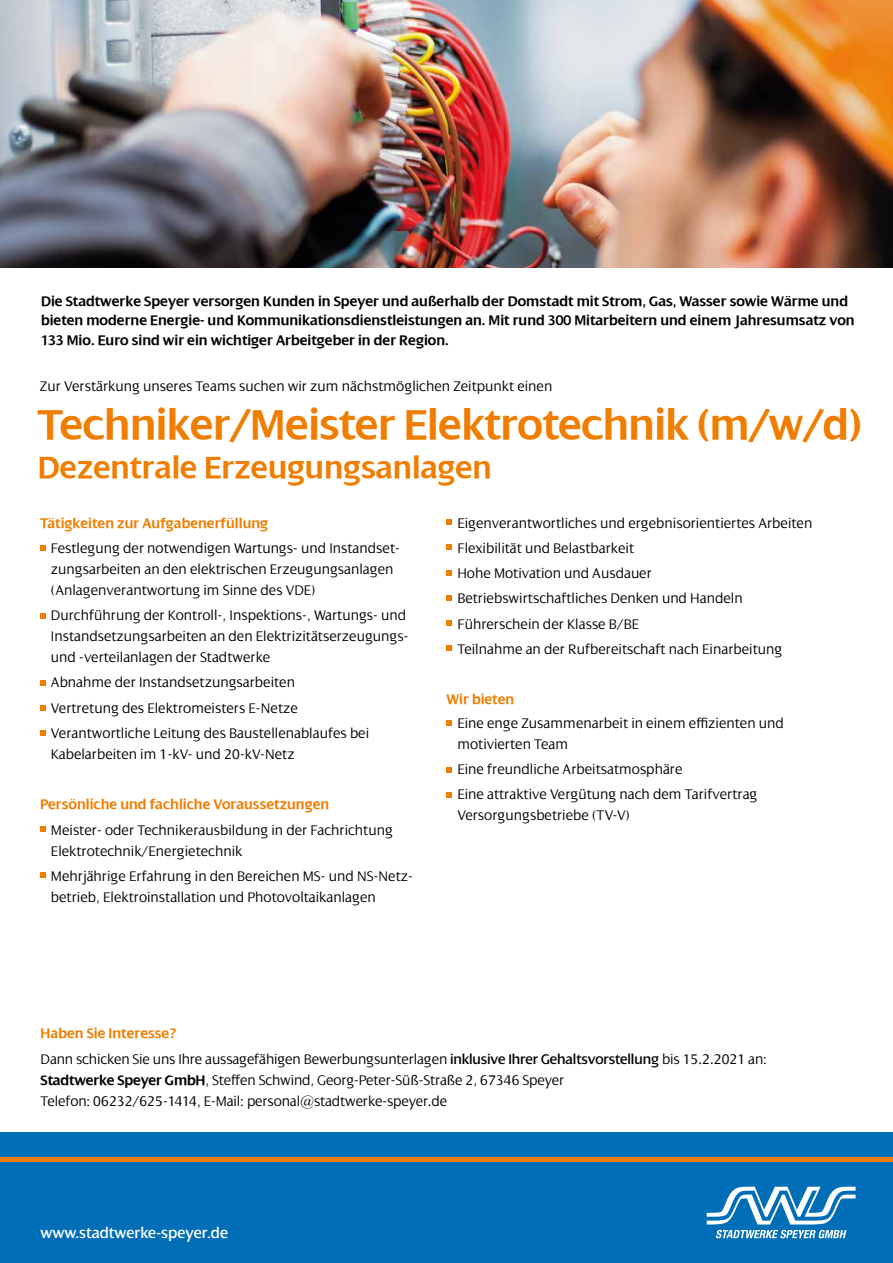
<style>
.page{position:relative;width:893px;height:1263px;background:#fff}
.page>*{position:absolute;margin:0;border:0;box-sizing:border-box;transform-origin:0 0}
.t1{font:600 45px "Dialog";letter-spacing:-.01em;color:#ef7d00}
.t2{font:600 33px "Dialog";color:#ef7d00}
.t3{font:16.2px "Dialog LT Pro";color:#fff}
.t4{font:300 15px/21px "Dialog LT Pro";color:#000}
.t5{font:600 15px/19.5px "Dialog";color:#000}
.t6{font:600 15px "Dialog";color:#ef7d00}
.s1{font-weight:400}
.s2{font-family:"Dialog";font-weight:600}
</style>
<div class="page">
<div style="left:0;top:1132px;width:893px;height:131px;background:#006eb7"></div>
<svg style="left:707px;top:1187px;width:148px;height:37px"></svg>
<svg style="left:716px;top:1230px;width:130px;height:8px"></svg>
<div style="left:0;top:1157px;width:893px;height:5px;background:#ef7d00"></div>
<svg style="left:446px;top:519px;width:6px;height:6px"></svg>
<svg style="left:446px;top:545px;width:6px;height:5px"></svg>
<svg style="left:446px;top:570px;width:6px;height:5px"></svg>
<svg style="left:446px;top:595px;width:6px;height:5px"></svg>
<svg style="left:446px;top:620px;width:6px;height:6px"></svg>
<svg style="left:446px;top:646px;width:6px;height:5px"></svg>
<svg style="left:446px;top:720px;width:6px;height:6px"></svg>
<svg style="left:446px;top:767px;width:6px;height:5px"></svg>
<svg style="left:446px;top:792px;width:6px;height:5px"></svg>
<svg style="left:40px;top:546px;width:6px;height:5px"></svg>
<svg style="left:40px;top:613px;width:6px;height:5px"></svg>
<svg style="left:40px;top:680px;width:6px;height:5px"></svg>
<svg style="left:40px;top:705px;width:6px;height:6px"></svg>
<svg style="left:40px;top:731px;width:6px;height:5px"></svg>
<svg style="left:40px;top:826px;width:6px;height:6px"></svg>
<svg style="left:40px;top:873px;width:6px;height:5px"></svg>
<img style="left:0;top:0;width:893px;height:268px">
<p class="t5" style="left:41px;top:291px;width:815px">Die Stadtwerke Speyer versorgen Kunden in Speyer und außerhalb der Domstadt mit Strom, Gas, Wasser sowie Wärme und bieten moderne Energie- und Kommunikationsdienstleistungen an. Mit rund 300 Mitarbeitern und einem Jahresumsatz von<br>133 Mio. Euro sind wir ein wichtiger Arbeitgeber in der Region.</p>
<p class="t4" style="left:40px;top:376px;width:514px">Zur Verstärkung unseres Teams suchen wir zum nächstmöglichen Zeitpunkt einen</p>
<h1 class="t1" style="left:38px;top:400px;width:825px">Techniker/Meister Elektrotechnik (m/w/d)</h1>
<h2 class="t2" style="left:38px;top:449px;width:456px">Dezentrale Erzeugungsanlagen</h2>
<p class="t6" style="left:40px;top:514px;width:230px">Tätigkeiten zur Aufgabenerfüllung</p>
<p class="t4" style="left:51px;top:537px;width:351px">Festlegung der notwendigen Wartungs- und Instandset&shy;zungsarbeiten an den elektrischen Erzeugungsanlagen (Anlagenverantwortung im Sinne des VDE)</p>
<p class="t4" style="left:51px;top:605px;width:359px">Durchführung der Kontroll-, Inspektions-, Wartungs- und<br>Instandsetzungsarbeiten an den Elektrizitätserzeugungs&shy;und -verteilanlagen der Stadtwerke</p>
<p class="t4" style="left:51px;top:670px;width:320px;line-height:25.2px">Abnahme der Instandsetzungsarbeiten<br>Vertretung des Elektromeisters E-Netze<br>Verantwortliche Leitung des Baustellenablaufes bei</p>
<p class="t4" style="left:51px;top:743px;width:245px">Kabelarbeiten im 1-kV- und 20-kV-Netz</p>
<p class="t6" style="left:40px;top:796px;width:291px">Persönliche und fachliche Voraussetzungen</p>
<p class="t4" style="left:51px;top:819px;width:343px">Meister- oder Technikerausbildung in der Fachrichtung<br>Elektrotechnik/Energietechnik</p>
<p class="t4" style="left:51px;top:865px;width:364px">Mehrjährige Erfahrung in den Bereichen MS- und NS-Netz&shy;betrieb, Elektroinstallation und Photovoltaikanlagen</p>
<p class="t4" style="left:457px;top:510px;width:356px;line-height:25.2px">Eigenverantwortliches und ergebnisorientiertes Arbeiten Flexibilität und Belastbarkeit<br>Hohe Motivation und Ausdauer<br>Betriebswirtschaftliches Denken und Handeln Führerschein der Klasse B/BE<br>Teilnahme an der Rufbereitschaft nach Einarbeitung</p>
<p class="t6" style="left:446px;top:691px;width:69px">Wir bieten</p>
<p class="t4" style="left:457px;top:713px;width:328px">Eine enge Zusammenarbeit in einem effizienten und motivierten Team</p>
<p class="t4" style="left:457px;top:757px;width:302px;line-height:25.2px">Eine freundliche Arbeitsatmosphäre<br>Eine attraktive Vergütung nach dem Tarifvertrag</p>
<p class="t4" style="left:457px;top:805px;width:174px">Versorgungsbetriebe (TV-V)</p>
<p class="t6" style="left:41px;top:1025px;width:137px">Haben Sie Interesse?</p>
<p class="t4" style="left:41px;top:1048px;width:728px">Dann schicken Sie uns Ihre aussagefähigen Bewerbungsunterlagen <span class="s1">inklusive Ihrer Gehaltsvorstellung</span> bis 15.2.2021 an:<br><span class="s2">Stadtwerke Speyer GmbH</span>, Steffen Schwind, Georg-Peter-Süß-Straße 2, 67346 Speyer<br>Telefon: 06232/625-1414, E-Mail: personal@stadtwerke-speyer.de</p>
<p class="t3" style="left:41px;top:1224px;width:189px">www.stadtwerke-speyer.de</p>
</div>
